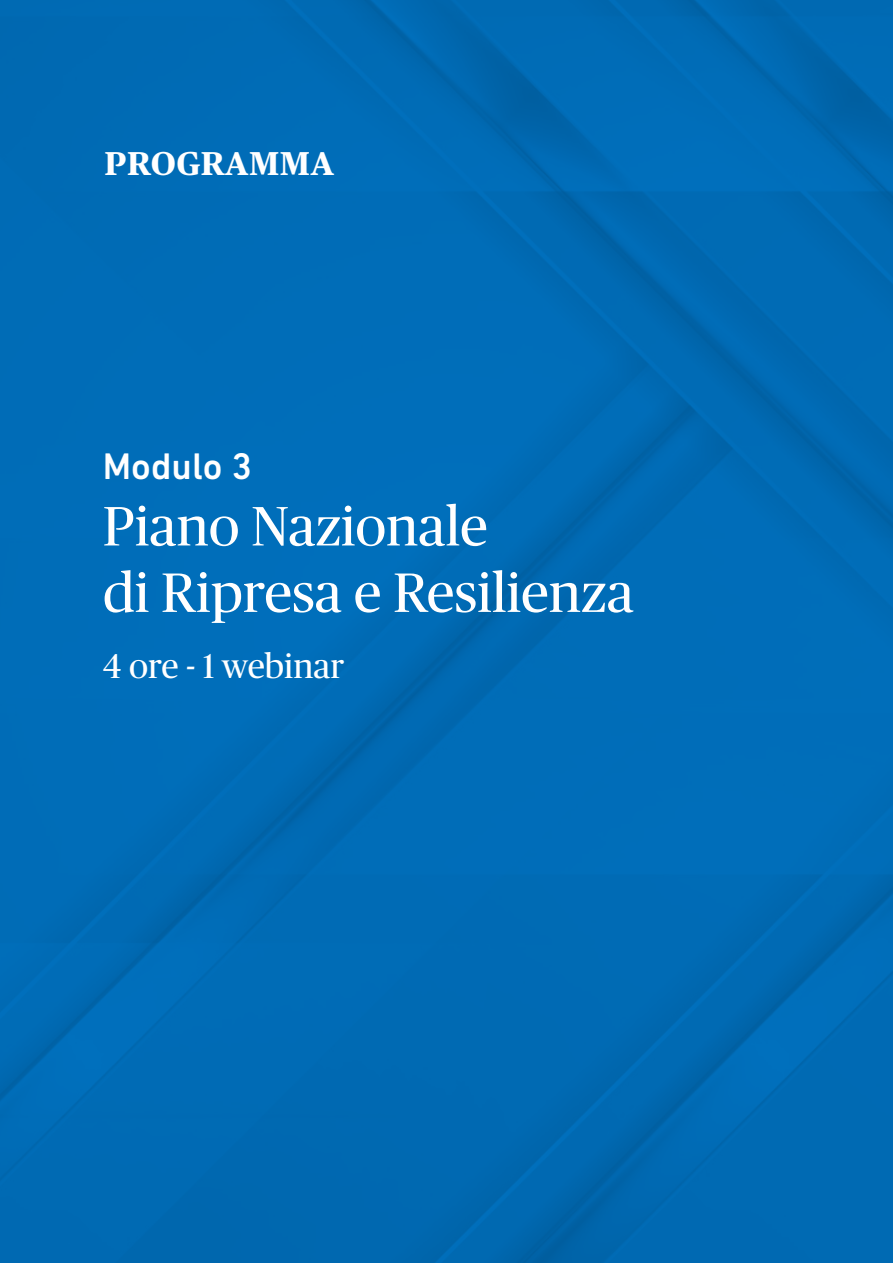
<style>
.page{position:relative;width:893px;height:1263px;background:#006cb6}
.page>*{position:absolute;margin:0;border:0;box-sizing:border-box;transform-origin:0 0}
.t1{font:55.35px/66.4px "Publico";color:#fff}
.t2{font:500 37.65px "DIN Next LT Pro";color:#fff}
.t3{font:34.5px "Publico";color:#fff}
.t4{font:700 33px "Publico Text";letter-spacing:.015em;color:#fff}
</style>
<div class="page">
<p class="t4" style="left:104px;top:143px;width:232px">PROGRAMMA</p>
<p class="t2" style="left:103px;top:444px;width:151px">Modulo 3</p>
<p class="t1" style="left:103px;top:493px;width:533px">Piano Nazionale<br>di Ripresa e Resilienza</p>
<p class="t3" style="left:103px;top:647px;width:243px">4 ore - 1 webinar</p>
</div>
